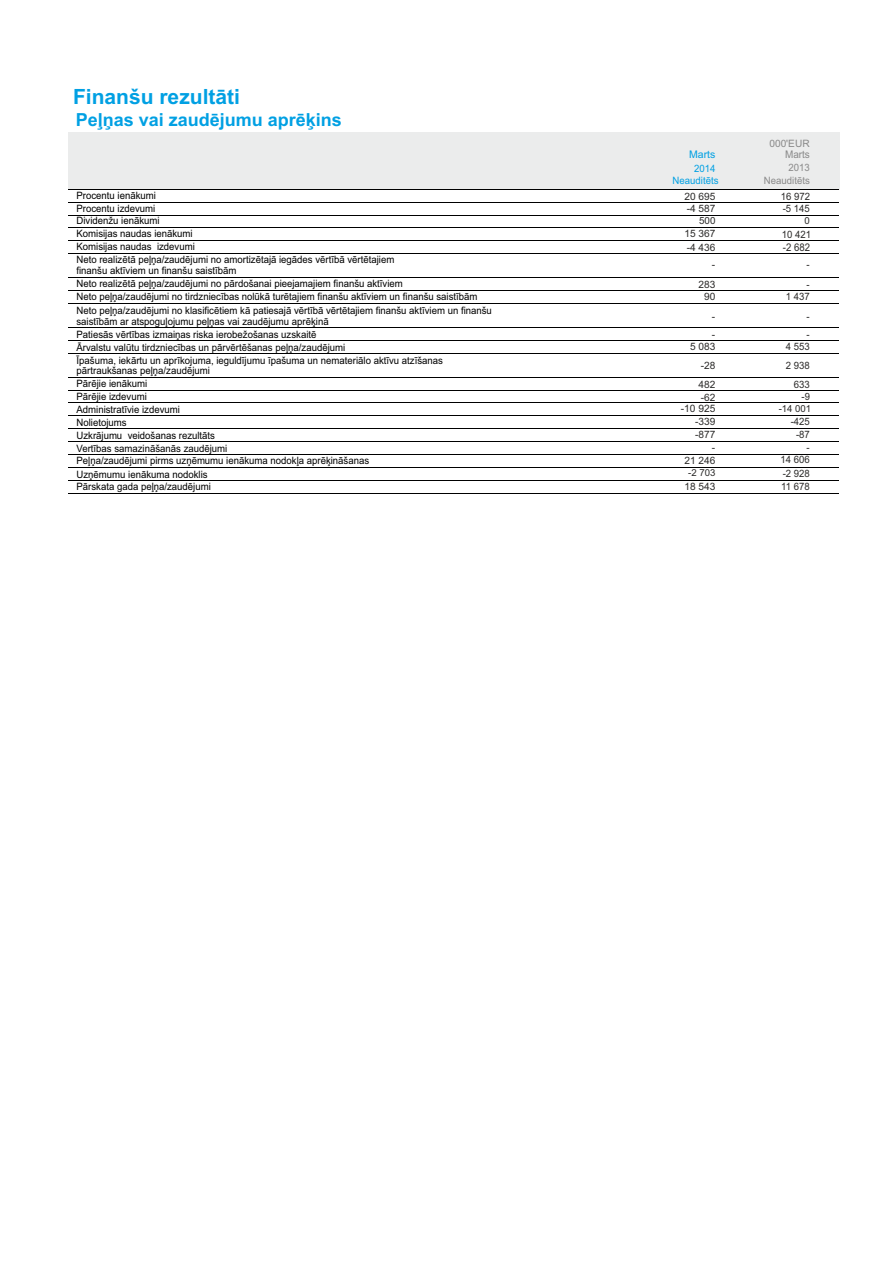
<style>
.page{position:relative;width:893px;height:1263px;background:#fff}
.page>*{position:absolute;margin:0;border:0;box-sizing:border-box;transform-origin:0 0}
.t1{font:700 21px "Arial";color:#00a0e3}
.t2{font:700 18px "Arial";color:#00a0e3}
.t3{font:10.65px "Arial";color:#2b2a29;scale:.91 1}
.t4{font:10.5px "Arial";color:#898989;scale:.95 1}
.t5{font:10.5px "Arial";color:#00a0e3}
.t6{font:10.2px/12.9px "Arial";color:#000;scale:.95 1}
.t7{font:10.2px/12.9px "Arial";color:#2b2a29}
.t8{font:10.2px/13.5px "Arial";color:#2b2a29;text-align:right;scale:.95 1}
.t9{font:10.2px "Arial";color:#00a0e3;scale:.95 1}
.t10{font:10.2px "Arial";color:#898989;scale:.95 1}
.t11{font:10.2px "Arial";color:#898989}
.t12{font:10.05px "Arial";color:#2b2a29;scale:.95 1}
.t13{font:9.75px "Arial";color:#2b2a29}
.t14{font:9.6px "Arial";color:#2b2a29}
</style>
<div class="page">
<div style="left:68px;top:132px;width:771px;height:57px;background:#ebecec"></div>
<hr style="left:68px;top:189px;width:770px;height:1px;background:#000">
<hr style="left:68px;top:202px;width:770px;height:1px;background:#000">
<hr style="left:68px;top:215px;width:770px;height:1px;background:#000">
<hr style="left:68px;top:227px;width:770px;height:1px;background:#000">
<hr style="left:68px;top:240px;width:770px;height:1px;background:#000">
<hr style="left:68px;top:253px;width:770px;height:1px;background:#000">
<hr style="left:68px;top:277px;width:770px;height:1px;background:#000">
<hr style="left:68px;top:290px;width:770px;height:1px;background:#000">
<hr style="left:68px;top:303px;width:770px;height:1px;background:#000">
<hr style="left:68px;top:327px;width:770px;height:1px;background:#000">
<hr style="left:68px;top:340px;width:770px;height:1px;background:#000">
<hr style="left:68px;top:353px;width:770px;height:1px;background:#000">
<hr style="left:68px;top:377px;width:770px;height:1px;background:#000">
<hr style="left:68px;top:389px;width:770px;height:1px;background:#000">
<hr style="left:68px;top:402px;width:770px;height:1px;background:#000">
<hr style="left:68px;top:415px;width:770px;height:1px;background:#000">
<hr style="left:68px;top:428px;width:770px;height:1px;background:#000">
<hr style="left:68px;top:441px;width:770px;height:1px;background:#000">
<hr style="left:68px;top:454px;width:770px;height:1px;background:#000">
<hr style="left:68px;top:467px;width:770px;height:1px;background:#000">
<hr style="left:68px;top:479px;width:770px;height:1px;background:#000">
<hr style="left:68px;top:493px;width:770px;height:1px;background:#000">
<h1 class="t1" style="left:73px;top:89px;width:168px">Finanšu rezultāti</h1>
<h2 class="t2" style="left:76px;top:113px;width:268px">Peļņas vai zaudējumu aprēķins</h2>
<p class="t6" style="left:76px;top:190px;width:85px">Procentu ienākumi<br>Procentu izdevumi</p>
<p class="t6" style="left:76px;top:228px;width:126px">Komisijas naudas ienākumi<br>Komisijas naudas izdevumi</p>
<p class="t6" style="left:76px;top:215px;width:89px">Dividenžu ienākumi</p>
<p class="t6" style="left:76px;top:255px;width:336px;line-height:10.6px">Neto realizētā peļņa/zaudējumi no amortizētajā iegādes vērtībā vērtētajiem finanšu aktīviem un finanšu saistībām</p>
<p class="t6" style="left:76px;top:278px;width:424px">Neto realizētā peļņa/zaudējumi no pārdošanai pieejamajiem finanšu aktīviem<br>Neto peļņa/zaudējumi no tirdzniecības nolūkā turētajiem finanšu aktīviem un finanšu saistībām</p>
<p class="t6" style="left:76px;top:306px;width:439px;line-height:10.6px">Neto peļņa/zaudējumi no klasificētiem kā patiesajā vērtībā vērtētajiem finanšu aktīviem un finanšu saistībām ar atspoguļojumu peļņas vai zaudējumu aprēķinā</p>
<p class="t6" style="left:76px;top:329px;width:387px">Patiesās vērtības izmaiņas riska ierobežošanas uzskaitē<br>Ārvalstu valūtu tirdzniecības un pārvērtēšanas peļņa/zaudējumi<br>Īpašuma, iekārtu un aprīkojuma, ieguldījumu īpašuma un nemateriālo aktīvu atzīšanas</p>
<p class="t6" style="left:76px;top:365px;width:310px">pārtraukšanas peļņa/zaudējumi<br>Pārējie ienākumi<br>Pārējie izdevumi<br>Administratīvie izdevumi<br>Nolietojums<br>Uzkrājumu veidošanas rezultāts<br>Vertības samazināšanās zaudējumi<br>Peļņa/zaudējumi pirms uzņēmumu ienākuma nodokļa aprēķināšanas</p>
<p class="t6" style="left:76px;top:469px;width:143px;line-height:12.5px">Uzņēmumu ienākuma nodoklis<br>Pārskata gada peļņa/zaudējumi</p>
<p class="t5" style="left:689px;top:151px;width:28px">Marts</p>
<p class="t11" style="left:769px;top:140px;width:42px">000'EUR</p>
<p class="t4" style="left:785px;top:151px;width:28px">Marts</p>
<p class="t9" style="left:694px;top:164px;width:24px">2014</p>
<p class="t10" style="left:789px;top:164px;width:24px">2013</p>
<p class="t9" style="left:672px;top:176px;width:50px">Neauditēts</p>
<p class="t10" style="left:764px;top:176px;width:50px">Neauditēts</p>
<p class="t7" style="left:684px;top:191px;width:33px">20 695 -4 587</p>
<p class="t7" style="left:684px;top:227px;width:32px;line-height:14.2px">15 367 -4 436</p>
<p class="t13" style="left:699px;top:217px;width:18px">500</p>
<p class="t8" style="left:781px;top:190px;width:32px;line-height:12.8px;text-align:left">16 972 -5 145</p>
<p class="t8" style="left:782px;top:228px;width:32px">10 421</p>
<p class="t3" style="left:783px;top:243px;width:31px">-2 682</p>
<p class="t14" style="left:805px;top:217px;width:7px">0</p>
<p class="t7" style="left:712px;top:259px;width:5px">-</p>
<p class="t8" style="left:807px;top:259px;width:5px">-</p>
<p class="t7" style="left:698px;top:279px;width:18px;line-height:12px;text-align:center">283<br>90</p>
<p class="t12" style="left:807px;top:281px;width:5px">-</p>
<p class="t8" style="left:786px;top:290px;width:27px">1 437</p>
<p class="t7" style="left:712px;top:311px;width:5px">-</p>
<p class="t8" style="left:807px;top:311px;width:5px">-</p>
<p class="t7" style="left:712px;top:329px;width:5px">-</p>
<p class="t8" style="left:807px;top:329px;width:5px">-</p>
<p class="t7" style="left:690px;top:341px;width:27px">5 083</p>
<p class="t8" style="left:786px;top:341px;width:27px">4 553</p>
<p class="t7" style="left:701px;top:360px;width:16px">-28</p>
<p class="t8" style="left:786px;top:357px;width:27px;line-height:18.8px">2 938<br>633</p>
<p class="t12" style="left:801px;top:393px;width:10px">-9</p>
<p class="t13" style="left:779px;top:405px;width:34px">-14 001</p>
<p class="t8" style="left:791px;top:415px;width:22px">-425 -87 -</p>
<p class="t8" style="left:781px;top:454px;width:32px;text-align:left">14 606 -2 928</p>
<p class="t7" style="left:699px;top:378px;width:18px">482 -62</p>
<p class="t7" style="left:681px;top:404px;width:36px;line-height:12.3px;text-align:right">-10 925 -339</p>
<p class="t7" style="left:684px;top:429px;width:33px;text-align:right">-877<br>-<br>21 246</p>
<p class="t14" style="left:688px;top:469px;width:29px">-2 703</p>
<p class="t7" style="left:684px;top:480px;width:32px">18 543</p>
<p class="t8" style="left:781px;top:480px;width:32px">11 678</p>
</div>
